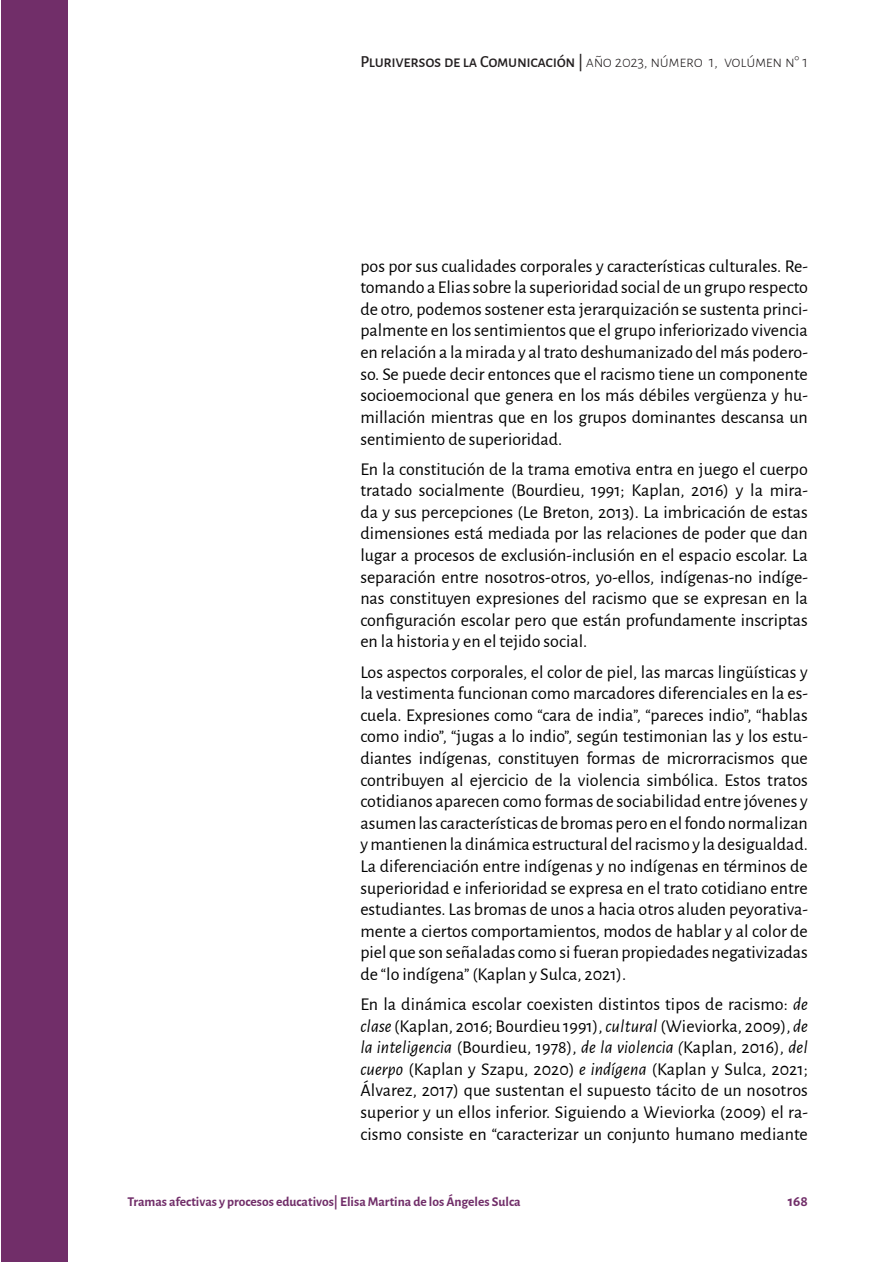
<style>
.page{position:relative;width:893px;height:1263px;background:#fff}
.page>*{position:absolute;margin:0;border:0;box-sizing:border-box;transform-origin:0 0}
.t1{font:18px/21.6px "Alegreya Sans";color:#000;text-align:justify}
.t2{font:500 16.5px "Alegreya Sans SC";letter-spacing:-.02em;color:#231f20}
.t3{font:700 15px "Alegreya Sans";color:#712e69}
.t4{font:700 13.5px "Alegreya Sans";color:#712e69}
.s1{font-weight:300}
.s2{font-style:italic}
</style>
<div class="page">
<div style="left:1px;top:1px;width:66px;height:1261px;background:#712e69"></div>
<p class="t2" style="left:360px;top:50px;width:449px">Pluriversos de la Comunicación | <span class="s1">año 2023, número 1, volúmen n° 1</span></p>
<p class="t1" style="left:360px;top:254px;width:449px">pos por sus cualidades corporales y características culturales. Re&shy;tomando a Elias sobre la superioridad social de un grupo respecto de otro, podemos sostener esta jerarquización se sustenta princi&shy;palmente en los sentimientos que el grupo inferiorizado vivencia en relación a la mirada y al trato deshumanizado del más podero&shy;so. Se puede decir entonces que el racismo tiene un componente socioemocional que genera en los más débiles vergüenza y hu&shy;millación mientras que en los grupos dominantes descansa un sentimiento de superioridad.</p>
<p class="t1" style="left:360px;top:457px;width:449px">En la constitución de la trama emotiva entra en juego el cuerpo tratado socialmente (Bourdieu, 1991; Kaplan, 2016) y la mira&shy;da y sus percepciones (Le Breton, 2013). La imbricación de estas dimensiones está mediada por las relaciones de poder que dan lugar a procesos de exclusión-inclusión en el espacio escolar. La separación entre nosotros-otros, yo-ellos, indígenas-no indíge&shy;nas constituyen expresiones del racismo que se expresan en la configuración escolar pero que están profundamente inscriptas en la historia y en el tejido social.</p>
<p class="t1" style="left:360px;top:660px;width:449px">Los aspectos corporales, el color de piel, las marcas lingüísticas y la vestimenta funcionan como marcadores diferenciales en la es&shy;cuela. Expresiones como “cara de india”, “pareces indio”, “hablas como indio”, “jugas a lo indio”, según testimonian las y los estu&shy;diantes indígenas, constituyen formas de microrracismos que contribuyen al ejercicio de la violencia simbólica. Estos tratos cotidianos aparecen como formas de sociabilidad entre jóvenes y asumen las características de bromas pero en el fondo normalizan y mantienen la dinámica estructural del racismo y la desigualdad.<br>La diferenciación entre indígenas y no indígenas en términos de superioridad e inferioridad se expresa en el trato cotidiano entre estudiantes. Las bromas de unos a hacia otros aluden peyorativa&shy;mente a ciertos comportamientos, modos de hablar y al color de piel que son señaladas como si fueran propiedades negativizadas de “lo indígena” (Kaplan y Sulca, 2021).</p>
<p class="t1" style="left:360px;top:992px;width:449px">En la dinámica escolar coexisten distintos tipos de racismo: <span class="s2">de clase</span> (Kaplan, 2016; Bourdieu 1991), <span class="s2">cultural</span> (Wieviorka, 2009), <span class="s2">de la inteligencia</span> (Bourdieu, 1978), <span class="s2">de la violencia (</span>Kaplan, 2016), <span class="s2">del cuerpo</span> (Kaplan y Szapu, 2020) <span class="s2">e indígena</span> (Kaplan y Sulca, 2021; Álvarez, 2017) que sustentan el supuesto tácito de un nosotros superior y un ellos inferior. Siguiendo a Wieviorka (2009) el ra&shy;cismo consiste en “caracterizar un conjunto humano mediante</p>
<p class="t4" style="left:128px;top:1191px;width:394px">Tramas afectivas y procesos educativos| Elisa Martina de los Ángeles Sulca</p>
<p class="t3" style="left:788px;top:1190px;width:22px">168</p>
</div>
